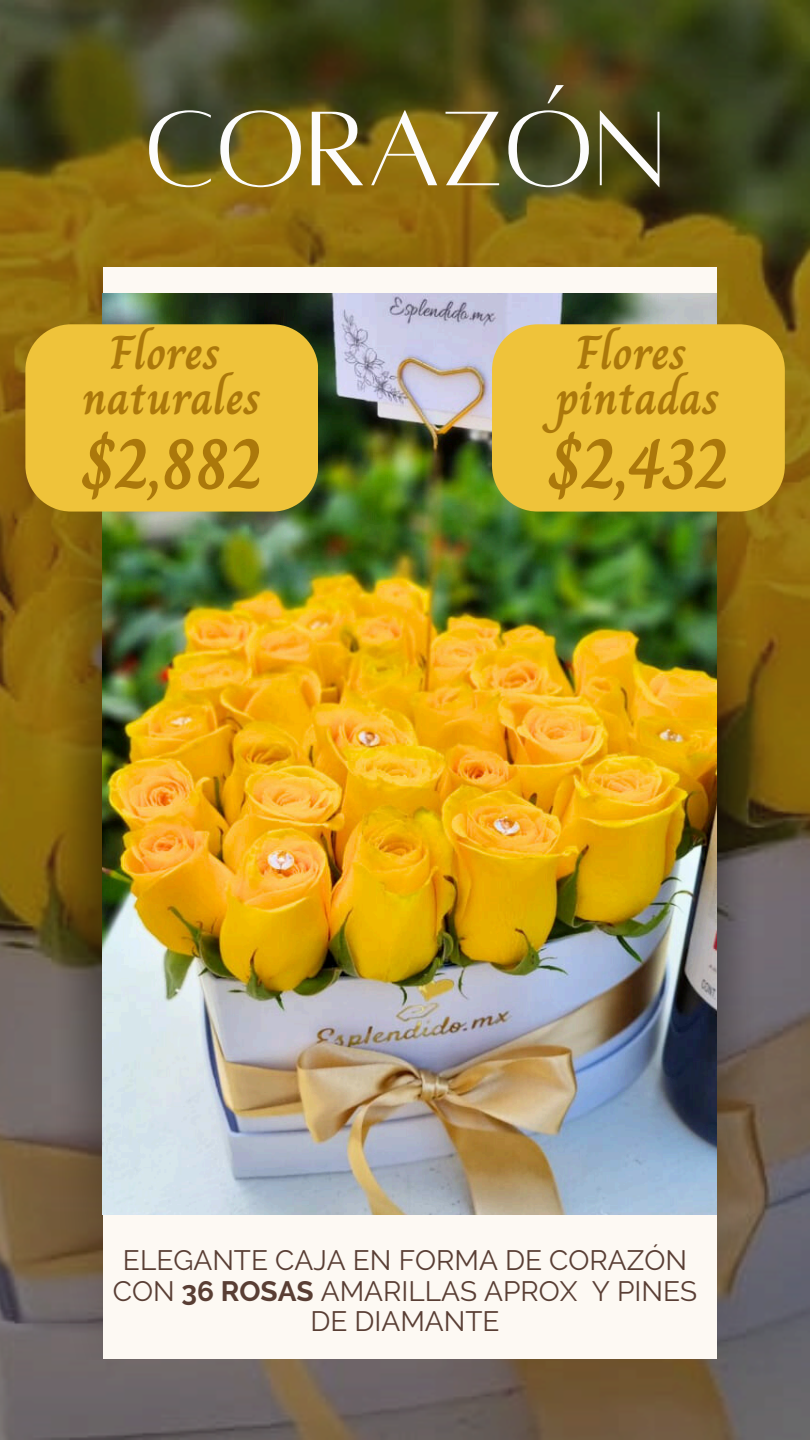
<style>
.page{position:relative;width:810px;height:1440px;background:#fff}
.page>*{position:absolute;margin:0;border:0;box-sizing:border-box;transform-origin:0 0}
.t1{font:116.9px "Alta regular";color:#fcfcfc}
.t2{font:700 71px "Charm";color:#ab780b}
.t3{font:700 48px/45px "Charm";color:#ab780b;text-align:center}
.t4{font:28px/30.8px "Raleway";color:#593e34;text-align:center}
.s1{font-weight:700}
</style>
<div class="page">
<img style="left:0;top:0;width:810px;height:1440px">
<img style="left:52px;top:267px;width:51px;height:1092px">
<img style="left:716px;top:279px;width:41px;height:1080px">
<div style="left:103px;top:267px;width:613px;height:1092px;background:#fdf9f3"></div>
<img style="left:103px;top:294px;width:613px;height:920px">
<div style="left:25px;top:324px;width:293px;height:188px;background:#efc33a;border-radius:46px"></div>
<div style="left:492px;top:324px;width:293px;height:188px;background:#efc33a;border-radius:46px"></div>
<h1 class="t1" style="left:144px;top:92px;width:523px">CORAZÓN</h1>
<p class="t3" style="left:82px;top:330px;width:181px">Flores naturales</p>
<p class="t3" style="left:557px;top:330px;width:165px">Flores pintadas</p>
<h3 class="t2" style="left:549px;top:410px;width:181px">$2,432</h3>
<p class="t2" style="left:82px;top:410px;width:181px">$2,882</p>
<p class="t4" style="left:113px;top:1245px;width:586px">ELEGANTE CAJA EN FORMA DE CORAZÓN<br>CON <span class="s1">36 ROSAS</span> AMARILLAS APROX Y PINES<br>DE DIAMANTE</p>
</div>
